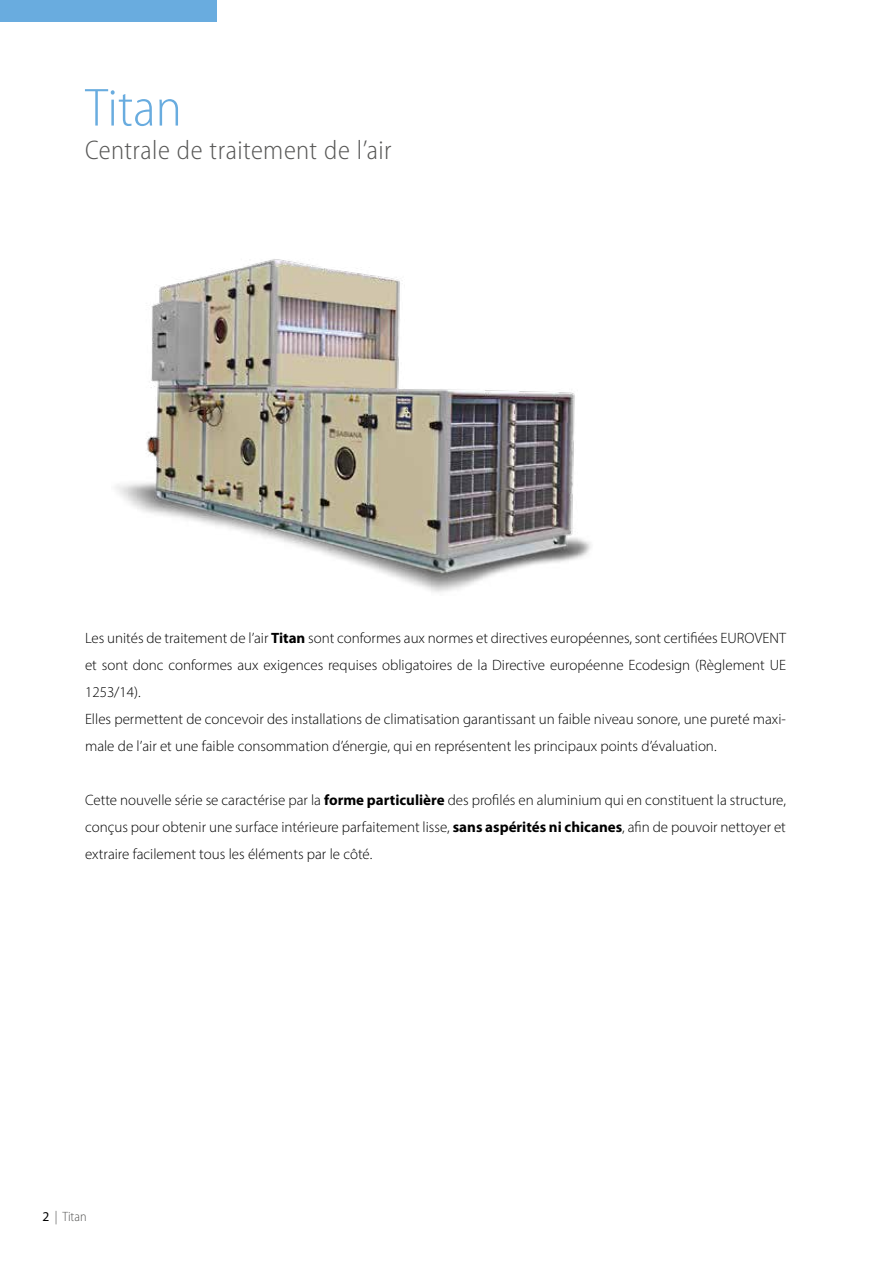
<style>
.page{position:relative;width:893px;height:1263px;background:#fff}
.page>*{position:absolute;margin:0;border:0;box-sizing:border-box;transform-origin:0 0}
.t1{font:300 semi-condensed 54px "Myriad Pro";color:#69acdf}
.t2{font:300 semi-condensed 27px "Myriad Pro";letter-spacing:.015em;color:#575756}
.t3{font:300 15px/27px "Myriad Pro";color:#000}
.t4{font:300 semi-condensed 13.5px "Myriad Pro";color:#575756}
.s1{font-weight:700}
.s2{font-weight:400;font-stretch:normal;color:#000}
</style>
<div class="page">
<img style="left:115px;top:259px;width:476px;height:333px">
<div style="left:0;top:0;width:217px;height:21px;background:#69acdf"></div>
<h1 class="t1" style="left:85px;top:75px;width:98px">Titan</h1>
<h2 class="t2" style="left:85px;top:133px;width:308px">Centrale de traitement de l’air</h2>
<p class="t3" style="left:85px;top:624px;width:702px">Les unités de traitement de l’air <span class="s1">Titan</span> sont conformes aux normes et directives européennes, sont certifiées EUROVENT et sont donc conformes aux exigences requises obligatoires de la Directive européenne Ecodesign (Règlement UE 1253/14).<br>Elles permettent de concevoir des installations de climatisation garantissant un faible niveau sonore, une pureté maxi&shy;male de l’air et une faible consommation d’énergie, qui en représentent les principaux points d’évaluation.</p>
<p class="t3" style="left:85px;top:786px;width:702px;text-align:justify">Cette nouvelle série se caractérise par la <span class="s1">forme particulière</span> des profilés en aluminium qui en constituent la structure, conçus pour obtenir une surface intérieure parfaitement lisse, <span class="s1">sans aspérités ni chicanes</span>, afin de pouvoir nettoyer et extraire facilement tous les éléments par le côté.</p>
<p class="t4" style="left:43px;top:1208px;width:46px"><span class="s2">2</span> | Titan</p>
</div>
